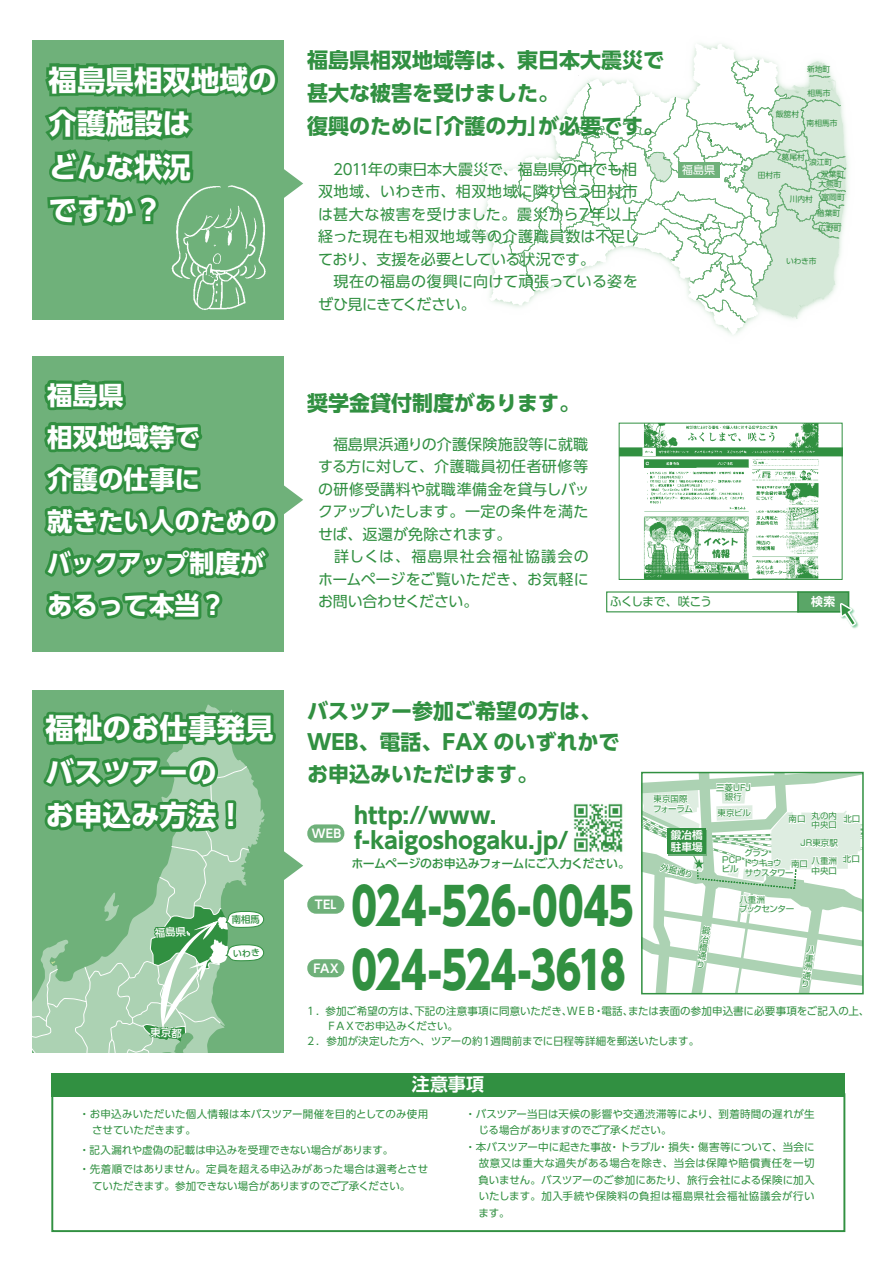
<style>
.page{position:relative;width:893px;height:1263px;background:#fff}
.page>*{position:absolute;margin:0;border:0;box-sizing:border-box;transform-origin:0 0}
.t1{font:800 51px/63.8px "UD Shin Go Pro";letter-spacing:-.01em;color:#319041;scale:.76 1}
.t2{font:700 28.5px/43.5px "UD Shin Go Pro";color:#fff}
.t3{font:700 25.5px/42px "UD Shin Go Pro";color:#fff}
.t4{font:700 22.5px/25.5px "UD Shin Go Pro";color:#319041}
.t5{font:700 21px/31.5px "UD Shin Go Pro";color:#319041}
.t6{font:700 18px "UD Shin Go Pro De";color:#fff}
.t7{font:15px/22.5px "UD Shin Go Pro";letter-spacing:.005em;color:#319041}
.t8{font:500 12px "UD Shin Go Pro";letter-spacing:-.04em;color:#319041}
.t9{font:12px "UD Shin Go Pro";letter-spacing:-.07em;color:#319041}
.t10{font:700 11.85px "UD Shin Go Pro De";letter-spacing:.02em;color:#fff}
.t11{font:10.95px "UD Shin Go Pro";color:#fff}
.t12{font:700 10.65px/11.7px "Shin Go Pr 5 De";color:#fff}
.t13{font:10.5px/15px "UD Shin Go Pro";letter-spacing:.005em;color:#319041}
.t14{font:10.5px/16.5px "UD Shin Go Pro";letter-spacing:.03em;color:#319041}
.t15{font:10.5px "UD Shin Go Pro";letter-spacing:-.02em;color:#319041}
.t16{font:10.5px "UD Shin Go Pro";letter-spacing:-.035em;color:#319041}
.t17{font:8.55px/8.4px "Shin Go Pr 5";color:#009a3e}
.t18{font:8.55px/9.6px "Shin Go Pr 5";letter-spacing:-.065em;color:#009a3e}
.t19{font:8.55px/9.6px "Shin Go Pr 5";letter-spacing:-.06em;color:#009a3e}
.t20{font:8.55px/9.6px "Shin Go Pr 5";letter-spacing:-.03em;color:#009a3e}
.t21{font:7.8px "UD Shin Go Pro";color:#319041}
</style>
<div class="page">
<div style="left:51px;top:1093px;width:794px;height:139px;border:2px solid #319041"></div>
<svg style="left:477px;top:43px;width:370px;height:292px"></svg>
<div style="left:32px;top:41px;width:252px;height:279px;background:#6fb17a"></div>
<svg style="left:45px;top:62px;width:258px;height:165px"></svg>
<div style="left:32px;top:357px;width:252px;height:295px;background:#6fb17a"></div>
<svg style="left:44px;top:380px;width:259px;height:241px"></svg>
<div style="left:32px;top:690px;width:252px;height:362px;background:#6fb17a"></div>
<div style="left:52px;top:1073px;width:793px;height:23px;background:#319041"></div>
<img style="left:573px;top:803px;width:50px;height:50px">
<div style="left:307px;top:824px;width:37px;height:18px;background:#6fb17a;border-radius:9px"></div>
<div style="left:307px;top:896px;width:37px;height:18px;background:#6fb17a;border-radius:9px"></div>
<div style="left:307px;top:959px;width:37px;height:18px;background:#6fb17a;border-radius:9px"></div>
<div style="left:678px;top:163px;width:41px;height:15px;background:#6fb17a"></div>
<div style="left:606px;top:591px;width:193px;height:21px;border:1px solid #319041"></div>
<div style="left:798px;top:592px;width:50px;height:20px;background:#5aa667"></div>
<div style="left:797px;top:591px;width:52px;height:22px;border:2px solid #319041"></div>
<svg style="left:838px;top:599px;width:21px;height:30px"></svg>
<svg style="left:644px;top:775px;width:217px;height:216px"></svg>
<div style="left:641px;top:772px;width:223px;height:222px;border:2px solid #319041"></div>
<img style="left:621px;top:425px;width:219px;height:153px">
<div style="left:619px;top:423px;width:223px;height:157px;border:1px solid #319041"></div>
<img style="left:137px;top:136px;width:165px;height:174px">
<svg style="left:32px;top:704px;width:271px;height:348px"></svg>
<h2 class="t2" style="left:49px;top:57px;width:230px">福島県相双地域の介護施設は<br>どんな状況<br>ですか?</h2>
<h3 class="t3" style="left:47px;top:373px;width:231px">福島県<br>相双地域等で<br>介護の仕事に<br>就きたい人のためのバックアップ制度があるって本当?</h3>
<h3 class="t5" style="left:307px;top:44px;width:359px">福島県相双地域等は、東日本大震災で</h3>
<h3 class="t5" style="left:307px;top:77px;width:254px">甚大な被害を受けました。</h3>
<h3 class="t5" style="left:538px;top:110px;width:127px">が必要です。</h3>
<h3 class="t5" style="left:307px;top:110px;width:128px">復興のために</h3>
<h3 class="t5" style="left:423px;top:110px;width:127px">「介護の力」</h3>
<h3 class="t7" style="left:318px;top:157px;width:323px">　2011年の東日本大震災で、福島県の中でも相双地域、いわき市、相双地域に隣り合う田村市は甚大な被害を受けました。震災から７年以上経った現在も相双地域等の介護職員数は不足しており、支援を必要としている状況です。<br>　現在の福島の復興に向けて頑張っている姿をぜひ見にきてください。</h3>
<p class="t11" style="left:682px;top:161px;width:35px">福島県</p>
<h3 class="t5" style="left:307px;top:387px;width:275px">奨学金貸付制度があります。</h3>
<h3 class="t7" style="left:318px;top:432px;width:273px">　福島県浜通りの介護保険施設等に就職する方に対して、介護職員初任者研修等の研修受講料や就職準備金を貸与しバックアップいたします。一定の条件を満たせば、返還が免除されます。<br>　詳しくは、福島県社会福祉協議会のホームページをご覧いただき、お気軽にお問い合わせください。</h3>
<p class="t9" style="left:610px;top:592px;width:104px">ふくしまで、咲こう</p>
<p class="t21" style="left:807px;top:63px;width:25px">新地町</p>
<p class="t21" style="left:776px;top:108px;width:25px">飯舘村</p>
<p class="t21" style="left:807px;top:86px;width:25px">相馬市</p>
<p class="t21" style="left:807px;top:117px;width:32px">南相馬市</p>
<p class="t21" style="left:782px;top:151px;width:25px">葛尾村</p>
<p class="t21" style="left:809px;top:156px;width:25px">浪江町</p>
<p class="t21" style="left:758px;top:169px;width:25px">田村市</p>
<p class="t21" style="left:821px;top:167px;width:25px">双葉町</p>
<p class="t21" style="left:818px;top:178px;width:25px">大熊町</p>
<p class="t21" style="left:790px;top:193px;width:25px">川内村</p>
<p class="t21" style="left:821px;top:191px;width:25px">富岡町</p>
<p class="t21" style="left:817px;top:207px;width:25px">楢葉町</p>
<p class="t21" style="left:818px;top:222px;width:25px">広野町</p>
<p class="t21" style="left:786px;top:255px;width:32px">いわき市</p>
<p class="t10" style="left:811px;top:592px;width:26px">検索</p>
<h2 class="t2" style="left:46px;top:706px;width:230px">福祉のお仕事発見バスツアーの<br>お申込み方法!</h2>
<h3 class="t5" style="left:307px;top:694px;width:314px">バスツアー参加ご希望の方は、<br>WEB、電話、FAX のいずれかでお申込みいただけます。</h3>
<p class="t17" style="left:716px;top:782px;width:36px;line-height:9.6px;text-align:center">三菱UFJ銀行</p>
<p class="t17" style="left:718px;top:808px;width:35px">東京ビル</p>
<p class="t17" style="left:722px;top:854px;width:21px;line-height:9.6px">PCPビル</p>
<p class="t20" style="left:653px;top:793px;width:41px">東京国際フォーラム</p>
<h3 class="t4" style="left:354px;top:802px;width:216px">http://www.<br>-f kaigoshogaku.jp/</h3>
<p class="t8" style="left:351px;top:854px;width:280px">ホームページのお申込みフォームにご入力ください。</p>
<h1 class="t1" style="left:351px;top:874px;width:373px">024-526-0045<br>024-524-3618</h1>
<p class="t13" style="left:628px;top:1003px;width:243px">または表面の参加申込書に必要事項をご記入の上、</p>
<p class="t17" style="left:812px;top:810px;width:27px;line-height:9.6px">丸の内中央口</p>
<p class="t17" style="left:812px;top:855px;width:27px;line-height:9.6px">八重洲中央口</p>
<p class="t17" style="left:788px;top:814px;width:19px">南口</p>
<p class="t17" style="left:791px;top:858px;width:19px">南口</p>
<p class="t17" style="left:843px;top:814px;width:19px">北口</p>
<p class="t10" style="left:312px;top:824px;width:31px">WEB</p>
<p class="t12" style="left:671px;top:828px;width:33px">鍛冶橋駐車場</p>
<p class="t17" style="left:662px;top:862px;width:35px;rotate:14deg">外掘通り</p>
<p class="t17" style="left:801px;top:838px;width:39px">JR東京駅</p>
<p class="t18" style="left:743px;top:847px;width:52px">グラン<br>トウキョウ<br>サウスタワー</p>
<p class="t19" style="left:739px;top:894px;width:57px">八重洲<br>ブックセンター</p>
<p class="t17" style="left:843px;top:854px;width:19px">北口</p>
<p class="t10" style="left:315px;top:895px;width:23px">TEL</p>
<p class="t17" style="left:703px;top:925px;width:6px;text-align:justify;rotate:9deg">鍛冶橋通り</p>
<p class="t17" style="left:807px;top:944px;width:6px;text-align:justify;rotate:9deg">八重洲通り</p>
<p class="t10" style="left:313px;top:958px;width:27px">FAX</p>
<p class="t13" style="left:306px;top:1003px;width:395px">１．参加ご希望の方は、<br>　　ＦＡＸでお申込みください。<br>２．参加が決定した方へ、ツアーの約１週間前までに日程等詳細を郵送いたします。</p>
<p class="t13" style="left:414px;top:1003px;width:159px">下記の注意事項に同意いただき、</p>
<p class="t13" style="left:601px;top:1003px;width:33px">電話、</p>
<p class="t13" style="left:567px;top:1003px;width:31px">ＷＥＢ</p>
<p class="t13" style="left:594px;top:1003px;width:12px">・</p>
<h3 class="t6" style="left:412px;top:1069px;width:74px">注意事項</h3>
<p class="t13" style="left:79px;top:1105px;width:351px;line-height:16.5px">・お申込みいただいた個人情報は本バスツアー開催を目的としてのみ使用　させていただきます。</p>
<p class="t13" style="left:79px;top:1140px;width:351px;line-height:19.5px">・記入漏れや虚偽の記載は申込みを受理できない場合があります。<br>・先着順ではありません。定員を超える申込みがあった場合は選考とさせ</p>
<p class="t15" style="left:82px;top:1177px;width:330px">　ていただきます。参加できない場合がありますのでご了承ください。</p>
<p class="t13" style="left:465px;top:1106px;width:351px">・バスツアー当日は天候の影響や交通渋滞等により、到着時間の遅れが生</p>
<p class="t16" style="left:468px;top:1122px;width:205px">　じる場合がありますのでご了承ください。</p>
<p class="t13" style="left:688px;top:1139px;width:128px">・傷害等について、当会に</p>
<p class="t14" style="left:465px;top:1138px;width:351px">・本バスツアー中に起きた事故<br>　故意又は重大な過失がある場合を除き、当会は保障や賠償責任を一切　負いません。バスツアーのご参加にあたり、旅行会社による保険に加入　いたします。加入手続や保険料の負担は福島県社会福祉協議会が行い　ます。</p>
<p class="t13" style="left:609px;top:1139px;width:53px">・トラブル</p>
<p class="t13" style="left:658px;top:1139px;width:34px">・損失</p>
</div>
